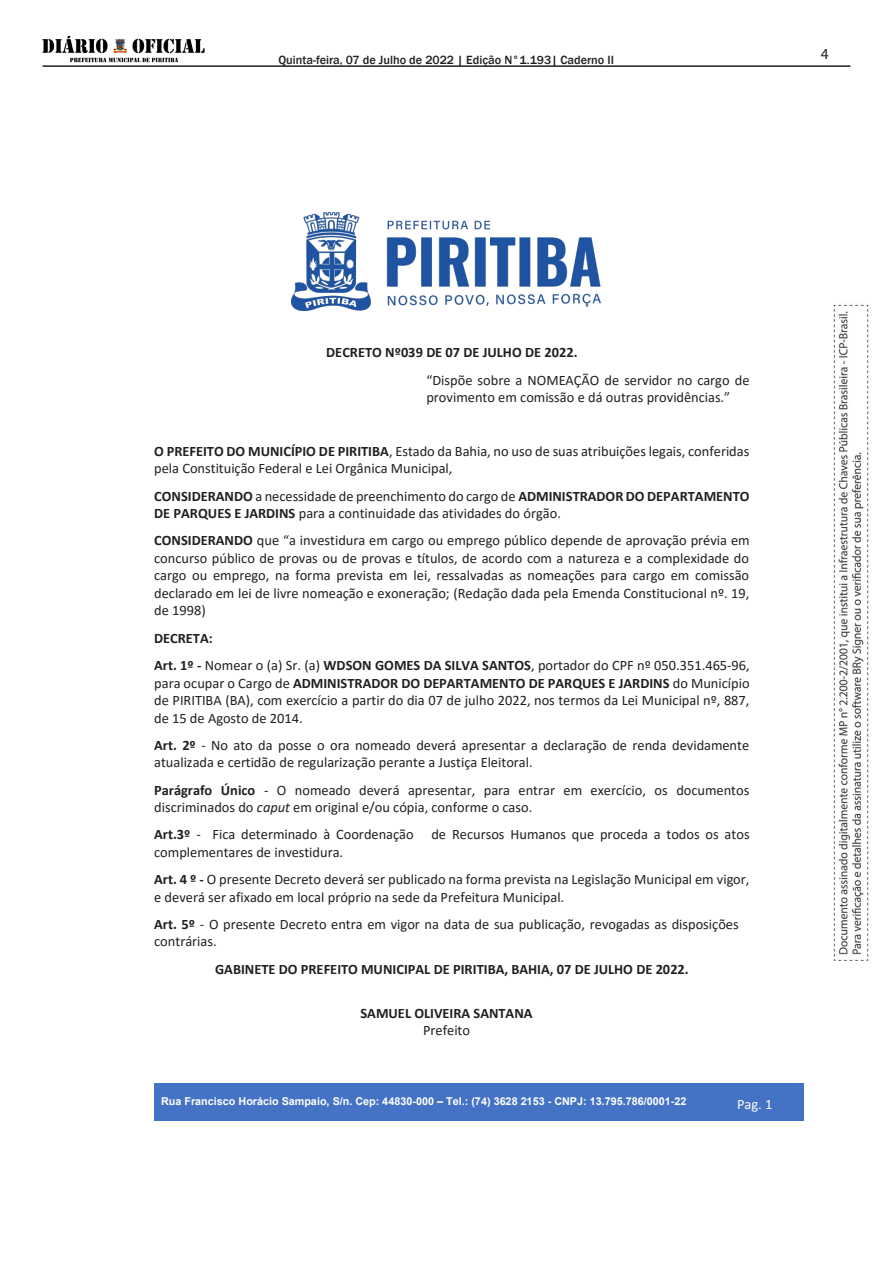
<style>
.page{position:relative;width:893px;height:1263px;background:#fff}
.page>*{position:absolute;margin:0;border:0;box-sizing:border-box;transform-origin:0 0}
.t1{font:15.3px "Myriad Pro";color:#231f20}
.t2{font:14.4px/17.5px "Calibri";color:#231f20}
.t3{font:700 14.4px/17.5px "Calibri";color:#231f20;text-align:center}
.t4{font:14.4px "Calibri";color:#fff}
.t5{font:500 12.3px "Franklin Gothic";color:#231f20}
.t6{font:700 10.8px "Arial";color:#fff}
.s1{font-weight:700}
.s2{font-style:italic}
.s3{font-weight:400}
.s4{font-style:inherit}
</style>
<div class="page">
<hr style="left:43px;top:65px;width:807px;height:2px;background:#231f20">
<img style="left:833px;top:304px;width:36px;height:656px">
<img style="left:43px;top:37px;width:162px;height:26px">
<div style="left:154px;top:1083px;width:650px;height:37px;background:#4472c4"></div>
<img style="left:292px;top:213px;width:309px;height:97px">
<p class="t5" style="left:278px;top:53px;width:337px">Quinta-feira, 07 de Julho de 2022 | Edição N°1.193| Caderno II</p>
<p class="t1" style="left:821px;top:44px;width:9px">4</p>
<p class="t2" style="left:426px;top:338px;width:325px;line-height:27.3px;text-indent:-100px"><span class="s1">DECRETO Nº039 DE 07 DE JULHO DE 2022.<br></span>“Dispõe sobre a NOMEAÇÃO de servidor no cargo de</p>
<p class="t2" style="left:426px;top:388px;width:305px">provimento em comissão e dá outras providências.”</p>
<p class="t2" style="left:154px;top:442px;width:597px"><span class="s1">O PREFEITO DO MUNICÍPIO DE PIRITIBA</span>, Estado da Bahia, no uso de suas atribuições legais, conferidas pela Constituição Federal e Lei Orgânica Municipal,</p>
<p class="t2" style="left:154px;top:487px;width:597px"><span class="s1">CONSIDERANDO</span> a necessidade de preenchimento do cargo de <span class="s1">ADMINISTRADOR DO DEPARTAMENTO<br>DE PARQUES E JARDINS</span> para a continuidade das atividades do órgão.</p>
<p class="t2" style="left:154px;top:531px;width:597px;text-align:justify"><span class="s1">CONSIDERANDO</span> que “a investidura em cargo ou emprego público depende de aprovação prévia em concurso público de provas ou de provas e títulos, de acordo com a natureza e a complexidade do cargo ou emprego, na forma prevista em lei, ressalvadas as nomeações para cargo em comissão declarado em lei de livre nomeação e exoneração; (Redação dada pela Emenda Constitucional nº. 19, de 1998)</p>
<p class="t2" style="left:154px;top:624px;width:597px;line-height:27.3px"><span class="s1">DECRETA:<br>Art. 1º -</span> Nomear o (a) Sr. (a) <span class="s1">WDSON GOMES DA SILVA SANTOS</span>, portador do CPF nº 050.351.465-96,</p>
<p class="t2" style="left:154px;top:674px;width:597px;text-align:justify">para ocupar o Cargo de <span class="s1">ADMINISTRADOR DO DEPARTAMENTO DE PARQUES E JARDINS</span> do Município de PIRITIBA (BA), com exercício a partir do dia 07 de julho 2022, nos termos da Lei Municipal nº, 887, de 15 de Agosto de 2014.</p>
<p class="t2" style="left:154px;top:736px;width:597px"><span class="s1">Art. 2º</span> - No ato da posse o ora nomeado deverá apresentar a declaração de renda devidamente atualizada e certidão de regularização perante a Justiça Eleitoral.</p>
<p class="t2" style="left:154px;top:781px;width:597px"><span class="s1">Parágrafo Único</span> - O nomeado deverá apresentar, para entrar em exercício, os documentos discriminados do <span class="s2">caput</span> em original e/ou cópia, conforme o caso.</p>
<p class="t2" style="left:154px;top:825px;width:597px"><span class="s1">Art.3º</span> - Fica determinado à Coordenação de Recursos Humanos que proceda a todos os atos complementares de investidura.</p>
<p class="t2" style="left:154px;top:870px;width:597px"><span class="s1">Art. 4 º -</span> O presente Decreto deverá ser publicado na forma prevista na Legislação Municipal em vigor, e deverá ser afixado em local próprio na sede da Prefeitura Municipal.</p>
<p class="t2" style="left:154px;top:915px;width:586px"><span class="s1">Art. 5º</span> - O presente Decreto entra em vigor na data de sua publicação, revogadas as disposições contrárias.</p>
<p class="t3" style="left:215px;top:960px;width:475px">GABINETE DO PREFEITO MUNICIPAL DE PIRITIBA, BAHIA, 07 DE JULHO DE 2022.</p>
<p class="t3" style="left:360px;top:1004px;width:174px">SAMUEL OLIVEIRA SANTANA<br><span class="s3">Prefeito</span></p>
<p class="t6" style="left:161px;top:1094px;width:527px">Rua Francisco Horácio Sampaio, S/n. Cep: 44830-000 <span class="s4">–</span> Tel.: (74) 3628 2153 - CNPJ: 13.795.786/0001-22</p>
<p class="t4" style="left:737px;top:1094px;width:37px">Pag. 1</p>
</div>
